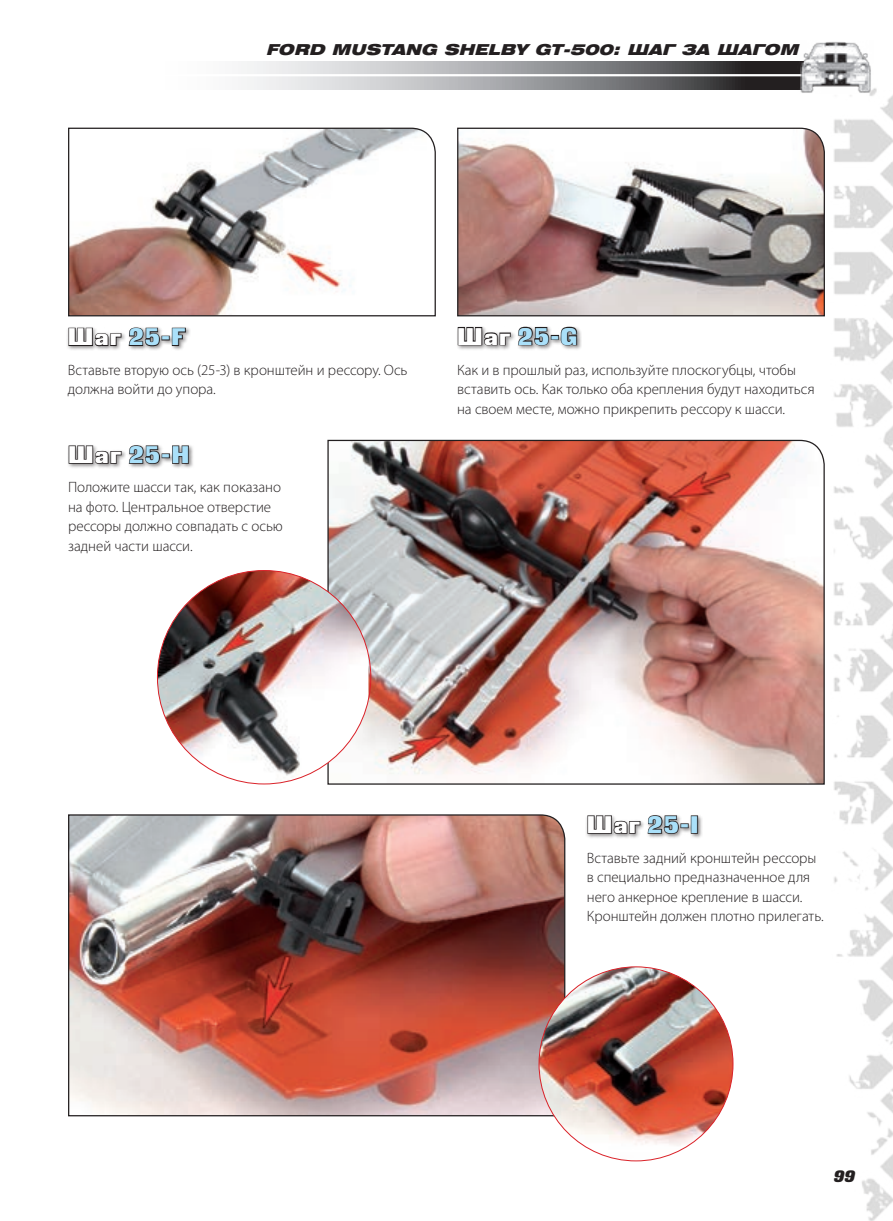
<style>
.page{position:relative;width:893px;height:1221px;background:#fff}
.page>*{position:absolute;margin:0;border:0;box-sizing:border-box;transform-origin:0 0}
.t1{font:24px "Black Grotesk C";letter-spacing:.05em;color:#aae0f9}
.t2{font:italic 16.5px "Black Grotesk C";color:#231f20}
.t3{font:300 15px/19.5px "Myriad Pro";letter-spacing:-.005em;color:#231f20}
.t4{font:italic 15px "Helios Ext Black C";color:#231f20}
.s1{color:#fff}
</style>
<div class="page">
<img style="left:724px;top:88px;width:169px;height:1132px">
<svg style="left:241px;top:61px;width:557px;height:28px;background:#979799"></svg>
<hr style="left:2px;top:74px;width:805px;height:2px;background:#fff">
<img style="left:798px;top:42px;width:75px;height:52px">
<div style="left:456px;top:325px;width:126px;height:25px;background:#231f20;opacity:.5"></div>
<svg style="left:457px;top:325px;width:93px;height:22px"></svg>
<div style="left:551px;top:335px;width:8px;height:5px;border:2px solid #231f20"></div>
<svg style="left:560px;top:326px;width:18px;height:21px"></svg>
<div style="left:67px;top:443px;width:127px;height:26px;background:#231f20;opacity:.5"></div>
<svg style="left:68px;top:444px;width:54px;height:21px"></svg>
<svg style="left:128px;top:444px;width:33px;height:21px"></svg>
<div style="left:162px;top:453px;width:8px;height:5px;border:2px solid #231f20"></div>
<svg style="left:171px;top:444px;width:19px;height:20px"></svg>
<div style="left:67px;top:325px;width:124px;height:26px;background:#231f20;opacity:.5"></div>
<svg style="left:68px;top:327px;width:54px;height:20px"></svg>
<svg style="left:128px;top:326px;width:33px;height:21px"></svg>
<div style="left:161px;top:335px;width:9px;height:5px;border:2px solid #231f20"></div>
<svg style="left:171px;top:327px;width:16px;height:20px"></svg>
<div style="left:586px;top:813px;width:117px;height:25px;background:#231f20;opacity:.5"></div>
<svg style="left:587px;top:814px;width:54px;height:21px"></svg>
<svg style="left:647px;top:814px;width:33px;height:21px"></svg>
<div style="left:680px;top:823px;width:9px;height:5px;border:2px solid #231f20"></div>
<div style="left:691px;top:815px;width:7px;height:18px;border:2px solid #231f20"></div>
<svg style="left:68px;top:127px;width:368px;height:190px"></svg>
<svg style="left:457px;top:127px;width:369px;height:190px"></svg>
<img style="left:327px;top:439px;width:498px;height:346px">
<img style="left:68px;top:814px;width:498px;height:302px">
<img style="left:157px;top:570px;width:211px;height:214px">
<img style="left:539px;top:966px;width:194px;height:194px;border-radius:97px">
<p class="t4" style="left:266px;top:40px;width:538px">FORD MUSTANG SHELBY GT-500: ШАГ ЗА ШАГОМ</p>
<h1 class="t1" style="left:68px;top:323px;width:119px"><span class="s1">Шаг</span> 25-F</h1>
<p class="t3" style="left:68px;top:360px;width:341px">Вставьте вторую ось (25-3) в кронштейн и рессору. Ось должна войти до упора.</p>
<h1 class="t1" style="left:68px;top:440px;width:123px"><span class="s1">Шаг</span> 25-H</h1>
<p class="t3" style="left:68px;top:477px;width:216px">Положите шасси так, как показано на фото. Центральное отверстие рессоры должно совпадать с осью задней части шасси.</p>
<h1 class="t1" style="left:457px;top:322px;width:122px"><span class="s1">Шаг</span> 25-G</h1>
<p class="t3" style="left:457px;top:360px;width:359px">Как и в прошлый раз, используйте плоскогубцы, чтобы вставить ось. Как только оба крепления будут находиться на своем месте, можно прикрепить рессору к шасси.</p>
<h1 class="t1" style="left:587px;top:810px;width:113px"><span class="s1">Шаг</span> 25-I</h1>
<p class="t3" style="left:587px;top:847px;width:238px">Вставьте задний кронштейн рессоры в специально предназначенное для него анкерное крепление в шасси.<br>Кронштейн должен плотно прилегать.</p>
<p class="t2" style="left:833px;top:1166px;width:23px">99</p>
</div>
